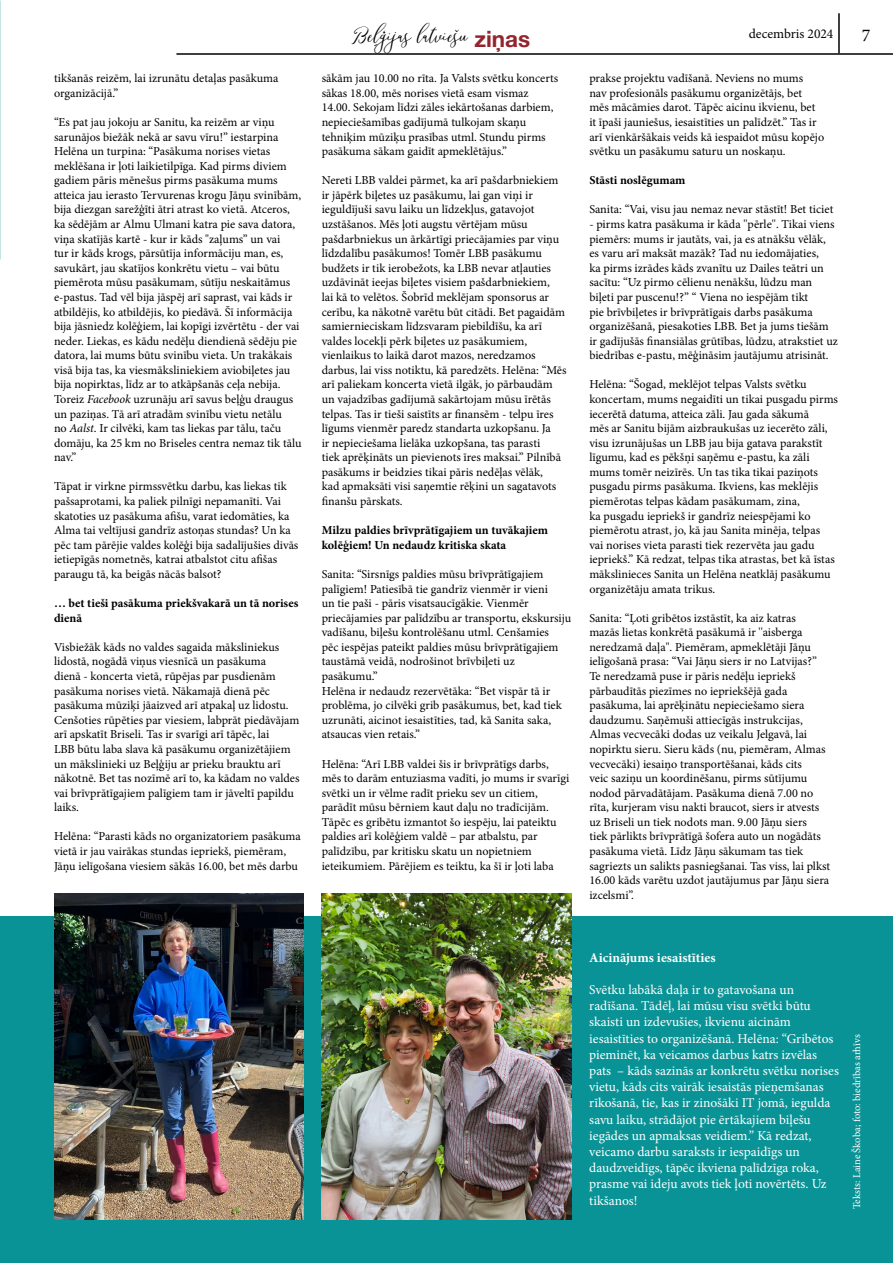
<style>
.page{position:relative;width:893px;height:1263px;background:#fff}
.page>*{position:absolute;margin:0;border:0;box-sizing:border-box;transform-origin:0 0}
.t1{font:24px "Harvester";color:#000}
.t2{font:700 22.5px "Helvetica Neue";color:#93252e}
.t3{font:18px "Minion Pro";color:#000}
.t4{font:13.5px/16.2px "Minion Pro";color:#fff}
.t5{font:700 13.5px "Minion Pro";color:#fff}
.t6{font:13.5px "Minion Pro";color:#000}
.t7{font:12.15px/14.5px "Minion Pro";color:#000}
.t8{font:700 12.15px/14.5px "Minion Pro";color:#000}
.t9{font:10.5px "Minion Pro";letter-spacing:-.005em;color:#fff}
.s1{font-style:italic}
</style>
<div class="page">
<hr style="left:176px;top:53px;width:717px;height:2px;background:#000">
<hr style="left:838px;top:13px;width:2px;height:40px;background:#000">
<div style="left:0;top:916px;width:893px;height:347px;background:#0a9396"></div>
<img style="left:322px;top:893px;width:249px;height:326px">
<img style="left:54px;top:893px;width:250px;height:326px">
<p class="t7" style="left:54px;top:71px;width:226px">tikšanās reizēm, lai izrunātu detaļas pasākuma organizācijā.”</p>
<p class="t7" style="left:54px;top:115px;width:249px">“Es pat jau jokoju ar Sanitu, ka reizēm ar viņu sarunājos biežāk nekā ar savu vīru!” iestarpina Helēna un turpina: “Pasākuma norises vietas meklēšana ir ļoti laikietilpīga. Kad pirms diviem gadiem pāris mēnešus pirms pasākuma mums atteica jau ierasto Tervurenas krogu Jāņu svinībām, bija diezgan sarežģīti ātri atrast ko vietā. Atceros, ka sēdējām ar Almu Ulmani katra pie sava datora, viņa skatījās kartē - kur ir kāds "zaļums” un vai<br>tur ir kāds krogs, pārsūtīja informāciju man, es, savukārt, jau skatījos konkrētu vietu – vai būtu piemērota mūsu pasākumam, sūtīju neskaitāmus e-pastus. Tad vēl bija jāspēj arī saprast, vai kāds ir atbildējis, ko atbildējis, ko piedāvā. Šī informācija bija jāsniedz kolēģiem, lai kopīgi izvērtētu - der vai neder. Liekas, es kādu nedēļu diendienā sēdēju pie datora, lai mums būtu svinību vieta. Un trakākais visā bija tas, ka viesmāksliniekiem aviobiļetes jau bija nopirktas, līdz ar to atkāpšanās ceļa nebija.<br>Toreiz <span class="s1">Facebook</span> uzrunāju arī savus beļģu draugus un paziņas. Tā arī atradām svinību vietu netālu<br>no <span class="s1">Aalst</span>. Ir cilvēki, kam tas liekas par tālu, taču domāju, ka 25 km no Briseles centra nemaz tik tālu nav.”</p>
<p class="t7" style="left:54px;top:479px;width:246px">Tāpat ir virkne pirmssvētku darbu, kas liekas tik pašsaprotami, ka paliek pilnīgi nepamanīti. Vai skatoties uz pasākuma afišu, varat iedomāties, ka Alma tai veltījusi gandrīz astoņas stundas? Un ka pēc tam pārējie valdes kolēģi bija sadalījušies divās ietiepīgās nometnēs, katrai atbalstot citu afišas paraugu tā, ka beigās nācās balsot?</p>
<p class="t8" style="left:54px;top:596px;width:246px">… bet tieši pasākuma priekšvakarā un tā norises dienā</p>
<p class="t7" style="left:54px;top:640px;width:247px">Visbiežāk kāds no valdes sagaida māksliniekus lidostā, nogādā viņus viesnīcā un pasākuma<br>dienā - koncerta vietā, rūpējas par pusdienām pasākuma norises vietā. Nākamajā dienā pēc pasākuma mūziķi jāaizved arī atpakaļ uz lidostu.<br>Cenšoties rūpēties par viesiem, labprāt piedāvājam arī apskatīt Briseli. Tas ir svarīgi arī tāpēc, lai<br>LBB būtu laba slava kā pasākumu organizētājiem un mākslinieki uz Beļģiju ar prieku brauktu arī nākotnē. Bet tas nozīmē arī to, ka kādam no valdes vai brīvprātīgajiem palīgiem tam ir jāveltī papildu laiks.</p>
<p class="t7" style="left:54px;top:829px;width:248px">Helēna: “Parasti kāds no organizatoriem pasākuma vietā ir jau vairākas stundas iepriekš, piemēram,<br>Jāņu ielīgošana viesiem sākās 16.00, bet mēs darbu</p>
<h1 class="t1" style="left:351px;top:18px;width:117px">Beļģijas latviešu</h1>
<h3 class="t3" style="left:862px;top:23px;width:10px">7</h3>
<h2 class="t2" style="left:474px;top:21px;width:57px">ziņas</h2>
<p class="t6" style="left:749px;top:24px;width:86px">decembris 2024</p>
<p class="t7" style="left:322px;top:71px;width:238px">sākām jau 10.00 no rīta. Ja Valsts svētku koncerts sākas 18.00, mēs norises vietā esam vismaz 14.00. Sekojam līdzi zāles iekārtošanas darbiem, nepieciešamības gadījumā tulkojam skaņu tehniķim mūziķu prasības utml. Stundu pirms pasākuma sākam gaidīt apmeklētājus.”</p>
<p class="t7" style="left:322px;top:173px;width:246px">Nereti LBB valdei pārmet, ka arī pašdarbniekiem ir jāpērk biļetes uz pasākumu, lai gan viņi ir ieguldījuši savu laiku un līdzekļus, gatavojot uzstāšanos. Mēs ļoti augstu vērtējam mūsu pašdarbniekus un ārkārtīgi priecājamies par viņu līdzdalību pasākumos! Tomēr LBB pasākumu budžets ir tik ierobežots, ka LBB nevar atļauties uzdāvināt ieejas biļetes visiem pašdarbniekiem,<br>lai kā to velētos. Šobrīd meklējam sponsorus ar cerību, ka nākotnē varētu būt citādi. Bet pagaidām samiernieciskam līdzsvaram piebildīšu, ka arī valdes locekļi pērk biļetes uz pasākumiem, vienlaikus to laikā darot mazos, neredzamos darbus, lai viss notiktu, kā paredzēts. Helēna: “Mēs arī paliekam koncerta vietā ilgāk, jo pārbaudām un vajadzības gadījumā sakārtojam mūsu īrētās telpas. Tas ir tieši saistīts ar finansēm - telpu īres līgums vienmēr paredz standarta uzkopšanu. Ja<br>ir nepieciešama lielāka uzkopšana, tas parasti<br>tiek aprēķināts un pievienots īres maksai.” Pilnībā pasākums ir beidzies tikai pāris nedēļas vēlāk,<br>kad apmaksāti visi saņemtie rēķini un sagatavots finanšu pārskats.</p>
<p class="t8" style="left:322px;top:523px;width:228px">Milzu paldies brīvprātīgajiem un tuvākajiem kolēģiem! Un nedaudz kritiska skata</p>
<p class="t7" style="left:322px;top:567px;width:251px">Sanita: “Sirsnīgs paldies mūsu brīvprātīgajiem palīgiem! Patiesībā tie gandrīz vienmēr ir vieni<br>un tie paši - pāris visatsaucīgākie. Vienmēr priecājamies par palīdzību ar transportu, ekskursiju vadīšanu, biļešu kontrolēšanu utml. Cenšamies<br>pēc iespējas pateikt paldies mūsu brīvprātīgajiem taustāmā veidā, nodrošinot brīvbiļeti uz pasākumu.”<br>Helēna ir nedaudz rezervētāka: “Bet vispār tā ir problēma, jo cilvēki grib pasākumus, bet, kad tiek uzrunāti, aicinot iesaistīties, tad, kā Sanita saka, atsaucas vien retais.”</p>
<p class="t7" style="left:322px;top:756px;width:249px">Helēna: “Arī LBB valdei šis ir brīvprātīgs darbs, mēs to darām entuziasma vadīti, jo mums ir svarīgi svētki un ir vēlme radīt prieku sev un citiem, parādīt mūsu bērniem kaut daļu no tradīcijām.<br>Tāpēc es gribētu izmantot šo iespēju, lai pateiktu paldies arī kolēģiem valdē – par atbalstu, par palīdzību, par kritisku skatu un nopietniem ieteikumiem. Pārējiem es teiktu, ka šī ir ļoti laba</p>
<p class="t7" style="left:589px;top:71px;width:236px">prakse projektu vadīšanā. Neviens no mums<br>nav profesionāls pasākumu organizētājs, bet mēs mācāmies darot. Tāpēc aicinu ikvienu, bet it īpaši jauniešus, iesaistīties un palīdzēt.” Tas ir arī vienkāršākais veids kā iespaidot mūsu kopējo svētku un pasākumu saturu un noskaņu.</p>
<p class="t8" style="left:589px;top:173px;width:98px">Stāsti noslēgumam</p>
<p class="t7" style="left:589px;top:202px;width:246px">Sanita: “Vai, visu jau nemaz nevar stāstīt! Bet ticiet</p>
<p class="t7" style="left:589px;top:217px;width:250px">- pirms katra pasākuma ir kāda ''pērle''. Tikai viens piemērs: mums ir jautāts, vai, ja es atnākšu vēlāk, es varu arī maksāt mazāk? Tad nu iedomājaties,<br>ka pirms izrādes kāds zvanītu uz Dailes teātri un sacītu: “Uz pirmo cēlienu nenākšu, lūdzu man biļeti par puscenu!?” “ Viena no iespējām tikt<br>pie brīvbiļetes ir brīvprātīgais darbs pasākuma organizēšanā, piesakoties LBB. Bet ja jums tiešām ir gadījušās finansiālas grūtības, lūdzu, atrakstiet uz biedrības e-pastu, mēģināsim jautājumu atrisināt.</p>
<p class="t7" style="left:589px;top:377px;width:250px">Helēna: “Šogad, meklējot telpas Valsts svētku koncertam, mums negaidīti un tikai pusgadu pirms iecerētā datuma, atteica zāli. Jau gada sākumā<br>mēs ar Sanitu bijām aizbraukušas uz iecerēto zāli, visu izrunājušas un LBB jau bija gatava parakstīt līgumu, kad es pēkšņi saņēmu e-pastu, ka zāli mums tomēr neizīrēs. Un tas tika tikai paziņots pusgadu pirms pasākuma. Ikviens, kas meklējis piemērotas telpas kādam pasākumam, zina,<br>ka pusgadu iepriekš ir gandrīz neiespējami ko piemērotu atrast, jo, kā jau Sanita minēja, telpas<br>vai norises vieta parasti tiek rezervēta jau gadu iepriekš.” Kā redzat, telpas tika atrastas, bet kā īstas mākslinieces Sanita un Helēna neatklāj pasākumu organizētāju amata trikus.</p>
<p class="t7" style="left:589px;top:611px;width:242px">Sanita: “Ļoti gribētos izstāstīt, ka aiz katras<br>mazās lietas konkrētā pasākumā ir ''aisberga neredzamā daļa". Piemēram, apmeklētāji Jāņu ielīgošanā prasa: “Vai Jāņu siers ir no Latvijas?” Te neredzamā puse ir pāris nedēļu iepriekš pārbaudītās piezīmes no iepriekšējā gada pasākuma, lai aprēķinātu nepieciešamo siera daudzumu. Saņēmuši attiecīgās instrukcijas, Almas vecvecāki dodas uz veikalu Jelgavā, lai nopirktu sieru. Sieru kāds (nu, piemēram, Almas vecvecāki) iesaiņo transportēšanai, kāds cits<br>veic saziņu un koordinēšanu, pirms sūtījumu nodod pārvadātājam. Pasākuma dienā 7.00 no rīta, kurjeram visu nakti braucot, siers ir atvests uz Briseli un tiek nodots man. 9.00 Jāņu siers<br>tiek pārlikts brīvprātīgā šofera auto un nogādāts pasākuma vietā. Līdz Jāņu sākumam tas tiek sagriezts un salikts pasniegšanai. Tas viss, lai plkst 16.00 kāds varētu uzdot jautājumus par Jāņu siera izcelsmi”.</p>
<p class="t5" style="left:589px;top:948px;width:128px">Aicinājums iesaistīties</p>
<p class="t4" style="left:589px;top:981px;width:251px">Svētku labākā daļa ir to gatavošana un radīšana. Tādēļ, lai mūsu visu svētki būtu skaisti un izdevušies, ikvienu aicinām iesaistīties to organizēšanā. Helēna: “Gribētos pieminēt, ka veicamos darbus katrs izvēlas pats – kāds sazinās ar konkrētu svētku norises vietu, kāds cits vairāk iesaistās pieņemšanas rīkošanā, tie, kas ir zinošāki IT jomā, iegulda savu laiku, strādājot pie ērtākajiem biļešu iegādes un apmaksas veidiem.” Kā redzat, veicamo darbu saraksts ir iespaidīgs un daudzveidīgs, tāpēc ikviena palīdzīga roka, prasme vai ideju avots tiek ļoti novērtēts. Uz tikšanos!</p>
<p class="t9" style="left:850px;top:1209px;width:176px;rotate:-90deg">Teksts: Laine Škoba; foto: biedrības arhīvs</p>
</div>
